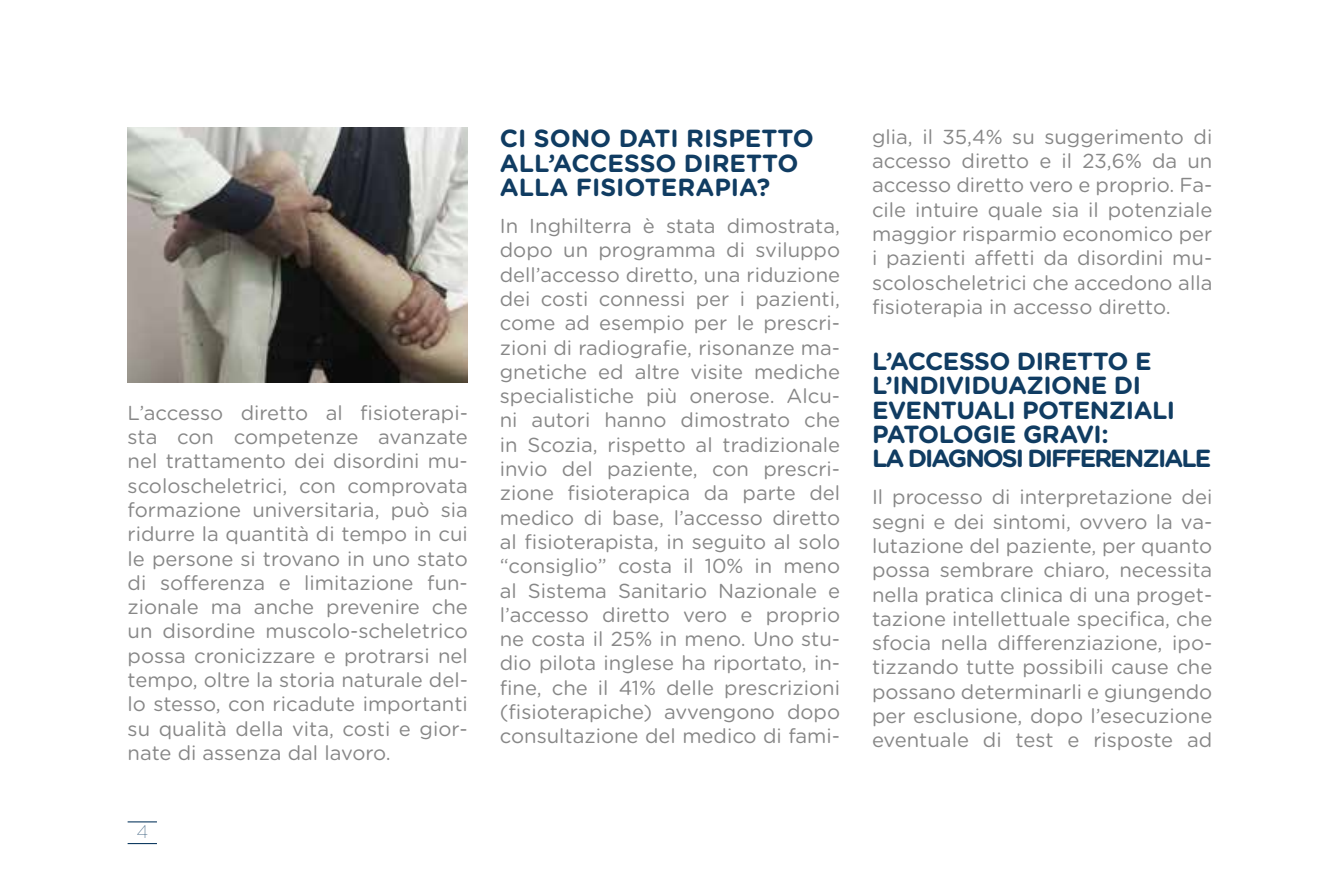
<style>
.page{position:relative;width:1340px;height:893px;background:#fff}
.page>*{position:absolute;margin:0;border:0;box-sizing:border-box;transform-origin:0 0}
.t1{font:700 24.75px/24.3px "Gotham Rounded";letter-spacing:-.02em;color:#103c62}
.t2{font:700 24.75px/24.3px "Gotham Rounded";color:#103c62}
.t3{font:20.25px/24.3px "Gotham Rounded";color:#878787;text-align:justify}
.t4{font:100 18px "Gotham";color:#103c62}
</style>
<div class="page">
<svg style="left:128px;top:843px;width:29px;height:1px"></svg>
<svg style="left:128px;top:821px;width:29px;height:1px"></svg>
<img style="left:128px;top:128px;width:340px;height:255px">
<p class="t3" style="left:128px;top:400px;width:342px">L’accesso diretto al fisioterapi&shy;sta con competenze avanzate nel trattamento dei disordini mu&shy;scoloscheletrici, con comprovata formazione universitaria, può sia ridurre la quantità di tempo in cui le persone si trovano in uno stato di sofferenza e limitazione fun&shy;zionale ma anche prevenire che un disordine muscolo-scheletrico possa cronicizzare e protrarsi nel tempo, oltre la storia naturale del&shy;lo stesso, con ricadute importanti su qualità della vita, costi e gior&shy;nate di assenza dal lavoro.</p>
<p class="t4" style="left:137px;top:822px;width:13px">4</p>
<p class="t2" style="left:500px;top:125px;width:315px">CI SONO DATI RISPETTO<br>ALL’ACCESSO DIRETTO<br>ALLA FISIOTERAPIA?</p>
<p class="t3" style="left:500px;top:213px;width:342px">In Inghilterra è stata dimostrata, dopo un programma di sviluppo dell’accesso diretto, una riduzione dei costi connessi per i pazienti, come ad esempio per le prescri&shy;zioni di radiografie, risonanze ma&shy;gnetiche ed altre visite mediche specialistiche più onerose. Alcu&shy;ni autori hanno dimostrato che in Scozia, rispetto al tradizionale invio del paziente, con prescri&shy;zione fisioterapica da parte del medico di base, l’accesso diretto al fisioterapista, in seguito al solo “consiglio” costa il 10% in meno al Sistema Sanitario Nazionale e l’accesso diretto vero e proprio ne costa il 25% in meno. Uno stu&shy;dio pilota inglese ha riportato, in&shy;fine, che il 41% delle prescrizioni (fisioterapiche) avvengono dopo consultazione del medico di fami-</p>
<p class="t3" style="left:872px;top:124px;width:342px">glia, il 35,4% su suggerimento di accesso diretto e il 23,6% da un accesso diretto vero e proprio. Fa&shy;cile intuire quale sia il potenziale maggior risparmio economico per i pazienti affetti da disordini mu&shy;scoloscheletrici che accedono alla fisioterapia in accesso diretto.</p>
<p class="t1" style="left:872px;top:348px;width:341px">L’ACCESSO DIRETTO E<br>L’INDIVIDUAZIONE DI<br>EVENTUALI POTENZIALI<br>PATOLOGIE GRAVI:<br>LA DIAGNOSI DIFFERENZIALE</p>
<p class="t3" style="left:872px;top:484px;width:342px">Il processo di interpretazione dei segni e dei sintomi, ovvero la va&shy;lutazione del paziente, per quanto possa sembrare chiaro, necessita nella pratica clinica di una proget&shy;tazione intellettuale specifica, che sfocia nella differenziazione, ipo&shy;tizzando tutte possibili cause che possano determinarli e giungendo per esclusione, dopo l’esecuzione eventuale di test e risposte ad</p>
</div>
